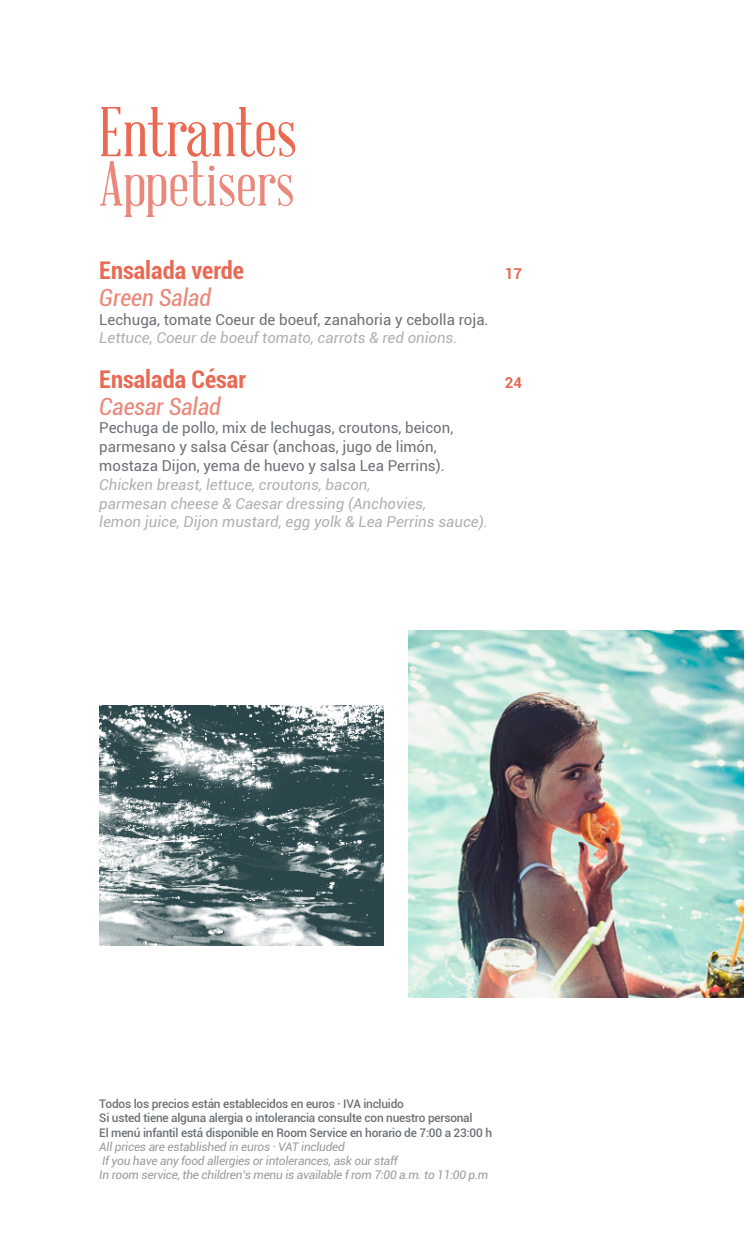
<style>
.page{position:relative;width:745px;height:1241px;background:#fff}
.page>*{position:absolute;margin:0;border:0;box-sizing:border-box;transform-origin:0 0}
.t1{font:68.75px "Abraham Lincoln";color:#ea6953}
.t2{font:62.5px "Abraham Lincoln";color:#ea887b}
.t3{font:700 condensed 24.38px "Roboto";color:#e96a54}
.t4{font:italic condensed 23.75px "Roboto";color:#ea887b}
.t5{font:15px/18.8px "Roboto";color:#6b7176}
.t6{font:italic 15px/18.8px "Roboto";color:#adb1b3}
.t7{font:700 15px "Roboto";color:#e86953}
.t8{font:500 11.88px/14.2px "Roboto";letter-spacing:-.02em;color:#6b7176}
.t9{font:italic 11.88px/14.2px "Roboto";letter-spacing:-.02em;color:#989c9f}
</style>
<div class="page">
<img style="left:99px;top:705px;width:285px;height:240px">
<img style="left:408px;top:630px;width:335px;height:367px">
<h1 class="t1" style="left:99px;top:96px;width:199px">Entrantes</h1>
<h2 class="t2" style="left:99px;top:151px;width:196px">Appetisers</h2>
<h3 class="t3" style="left:99px;top:254px;width:146px">Ensalada verde</h3>
<p class="t7" style="left:504px;top:263px;width:19px">17</p>
<h3 class="t4" style="left:99px;top:281px;width:113px">Green Salad</h3>
<p class="t5" style="left:99px;top:309px;width:390px">Lechuga, tomate Coeur de boeuf, zanahoria y cebolla roja.</p>
<p class="t6" style="left:99px;top:328px;width:359px">Lettuce, Coeur de boeuf tomato, carrots &amp; red onions.</p>
<h3 class="t3" style="left:99px;top:362px;width:148px">Ensalada César</h3>
<p class="t7" style="left:504px;top:372px;width:19px">24</p>
<h3 class="t4" style="left:99px;top:389px;width:123px">Caesar Salad</h3>
<p class="t5" style="left:99px;top:418px;width:355px">Pechuga de pollo, mix de lechugas, croutons, beicon, parmesano y salsa César (anchoas, jugo de limón, mostaza Dijon, yema de huevo y salsa Lea Perrins).</p>
<p class="t6" style="left:99px;top:474px;width:390px">Chicken breast, lettuce, croutons, bacon,<br>parmesan cheese &amp; Caesar dressing (Anchovies,<br>lemon juice, Dijon mustard, egg yolk &amp; Lea Perrins sauce).</p>
<p class="t8" style="left:99px;top:1096px;width:394px">Todos los precios están establecidos en euros · IVA incluido<br>Si usted tiene alguna alergia o intolerancia consulte con nuestro personal<br>El menú infantil está disponible en Room Service en horario de 7:00 a 23:00 h</p>
<p class="t9" style="left:99px;top:1138px;width:390px">All prices are established in euros · VAT included<br>If you have any food allergies or intolerances, ask our staff<br>In room service, the children’s menu is available f rom 7:00 a.m. to 11:00 p.m</p>
</div>
